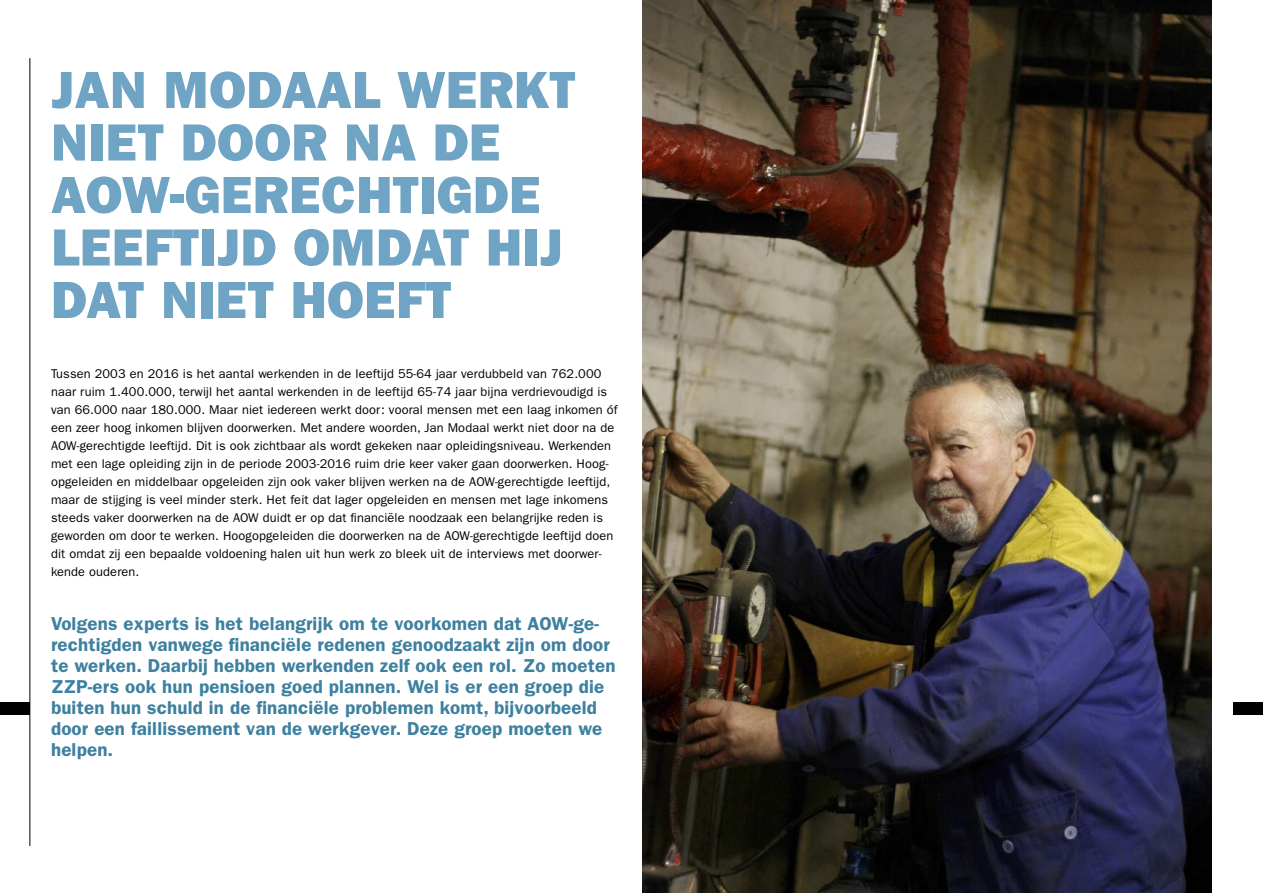
<style>
.page{position:relative;width:1263px;height:893px;background:#fff}
.page>*{position:absolute;margin:0;border:0;box-sizing:border-box;transform-origin:0 0}
.t1{font:52.5px/52.5px "ITC Franklin Gothic Std Hvy";letter-spacing:.01em;color:#6fa4c4}
.t2{font:600 18.75px/21px "ITC Franklin Gothic Std";letter-spacing:.01em;color:#3d809f}
.t3{font:12.75px/18px "ITC Franklin Gothic Std";letter-spacing:.01em;color:#000}
</style>
<div class="page">
<hr style="left:30px;top:58px;width:1px;height:788px;background:#000">
<div style="left:0;top:702px;width:30px;height:12px;background:#000"></div>
<div style="left:1233px;top:702px;width:30px;height:12px;background:#000"></div>
<img style="left:642px;top:0;width:570px;height:893px">
<h1 class="t1" style="left:51px;top:64px;width:526px">JAN MODAAL WERKT<br>NIET DOOR NA DE<br>AOW-GERECHTIGDE<br>LEEFTIJD OMDAT HIJ<br>DAT NIET HOEFT</h1>
<p class="t3" style="left:51px;top:365px;width:568px">Tussen 2003 en 2016 is het aantal werkenden in de leeftijd 55-64 jaar verdubbeld van 762.000 naar ruim 1.400.000, terwijl het aantal werkenden in de leeftijd 65-74 jaar bijna verdrievoudigd is van 66.000 naar 180.000. Maar niet iedereen werkt door: vooral mensen met een laag inkomen óf een zeer hoog inkomen blijven doorwerken. Met andere woorden, Jan Modaal werkt niet door na de AOW-gerechtigde leeftijd. Dit is ook zichtbaar als wordt gekeken naar opleidingsniveau. Werkenden met een lage opleiding zijn in de periode 2003-2016 ruim drie keer vaker gaan doorwerken. Hoog&shy;opgeleiden en middelbaar opgeleiden zijn ook vaker blijven werken na de AOW-gerechtigde leeftijd, maar de stijging is veel minder sterk. Het feit dat lager opgeleiden en mensen met lage inkomens steeds vaker doorwerken na de AOW duidt er op dat financiële noodzaak een belangrijke reden is geworden om door te werken. Hoogopgeleiden die doorwerken na de AOW-gerechtigde leeftijd doen dit omdat zij een bepaalde voldoening halen uit hun werk zo bleek uit de interviews met doorwer&shy;kende ouderen.</p>
<p class="t2" style="left:51px;top:613px;width:566px">Volgens experts is het belangrijk om te voorkomen dat AOW-ge&shy;rechtigden vanwege financiële redenen genoodzaakt zijn om door te werken. Daarbij hebben werkenden zelf ook een rol. Zo moeten ZZP-ers ook hun pensioen goed plannen. Wel is er een groep die buiten hun schuld in de financiële problemen komt, bijvoorbeeld door een faillissement van de werkgever. Deze groep moeten we helpen.</p>
</div>
